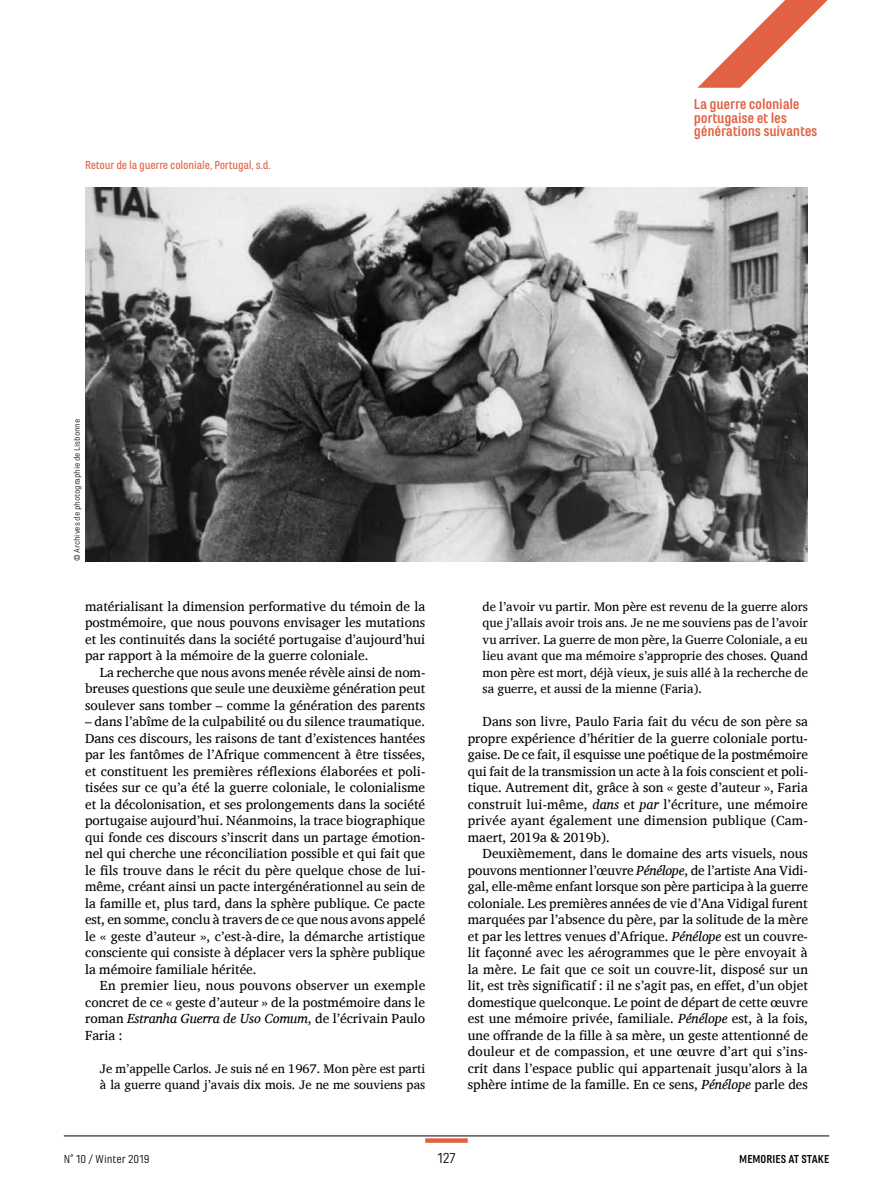
<style>
.page{position:relative;width:893px;height:1191px;background:#fff}
.page>*{position:absolute;margin:0;border:0;box-sizing:border-box;transform-origin:0 0}
.t1{font:700 15px/13.5px "Marianina Wd FY";letter-spacing:-.02em;color:#e06243}
.t2{font:15px "Marianina Wd FY";color:#000}
.t3{font:13.5px/16.5px "Charis SIL";color:#000;text-align:justify}
.t4{font:12.75px/16.5px "Charis SIL";color:#000;text-align:justify}
.t5{font:500 12px "Marianina Wd FY";letter-spacing:-.02em;color:#e06243}
.t6{font:12px "Marianina Wd FY";color:#000}
.t7{font:700 12px "Marianina Wd FY";color:#000}
.t8{font:8.25px "Marianina X Wd FY";letter-spacing:-.02em;color:#000}
.s1{font-style:italic}
</style>
<div class="page">
<svg style="left:697px;top:0;width:131px;height:88px"></svg>
<hr style="left:64px;top:1135px;width:765px;height:1px;background:#000">
<svg style="left:425px;top:1138px;width:43px;height:4px"></svg>
<img style="left:85px;top:187px;width:723px;height:374px">
<p class="t5" style="left:85px;top:159px;width:187px">Retour de la guerre coloniale, Portugal, s.d.</p>
<p class="t1" style="left:694px;top:97px;width:125px">La guerre coloniale portugaise et les générations suivantes</p>
<p class="t8" style="left:73px;top:561px;width:144px;rotate:-90deg">© Archives de photographie de Lisbonne</p>
<p class="t3" style="left:85px;top:598px;width:342px">matérialisant la dimension performative du témoin de la postmémoire, que nous pouvons envisager les mutations et les continuités dans la société portugaise d’aujourd’hui par rapport à la mémoire de la guerre coloniale.</p>
<p class="t3" style="left:85px;top:664px;width:342px;text-indent:15px">La recherche que nous avons menée révèle ainsi de nom&shy;breuses questions que seule une deuxième génération peut soulever sans tomber – comme la génération des parents</p>
<p class="t3" style="left:85px;top:713px;width:342px">– dans l’abîme de la culpabilité ou du silence traumatique.<br>Dans ces discours, les raisons de tant d’existences hantées par les fantômes de l’Afrique commencent à être tissées, et constituent les premières réflexions élaborées et poli&shy;tisées sur ce qu’a été la guerre coloniale, le colonialisme et la décolonisation, et ses prolongements dans la société portugaise aujourd’hui. Néanmoins, la trace biographique qui fonde ces discours s’inscrit dans un partage émotion&shy;nel qui cherche une réconciliation possible et qui fait que le fils trouve dans le récit du père quelque chose de lui&shy;même, créant ainsi un pacte intergénérationnel au sein de la famille et, plus tard, dans la sphère publique. Ce pacte est, en somme, conclu à travers de ce que nous avons appelé le « geste d’auteur », c’est-à-dire, la démarche artistique consciente qui consiste à déplacer vers la sphère publique la mémoire familiale héritée.</p>
<p class="t3" style="left:85px;top:977px;width:342px;text-indent:15px">En premier lieu, nous pouvons observer un exemple concret de ce « geste d’auteur » de la postmémoire dans le roman <span class="s1">Estranha Guerra de Uso Comum</span>, de l’écrivain Paulo Faria :</p>
<p class="t4" style="left:100px;top:1060px;width:327px">Je m’appelle Carlos. Je suis né en 1967. Mon père est parti à la guerre quand j’avais dix mois. Je ne me souviens pas</p>
<p class="t4" style="left:483px;top:598px;width:327px">de l’avoir vu partir. Mon père est revenu de la guerre alors que j’allais avoir trois ans. Je ne me souviens pas de l’avoir vu arriver. La guerre de mon père, la Guerre Coloniale, a eu lieu avant que ma mémoire s’approprie des choses. Quand mon père est mort, déjà vieux, je suis allé à la recherche de sa guerre, et aussi de la mienne (Faria).</p>
<p class="t3" style="left:468px;top:713px;width:342px;text-indent:15px">Dans son livre, Paulo Faria fait du vécu de son père sa propre expérience d’héritier de la guerre coloniale portu&shy;gaise. De ce fait, il esquisse une poétique de la postmémoire qui fait de la transmission un acte à la fois conscient et poli&shy;tique. Autrement dit, grâce à son « geste d’auteur », Faria construit lui-même, <span class="s1">dans</span> et <span class="s1">par</span> l’écriture, une mémoire privée ayant également une dimension publique (Cam&shy;maert, 2019a &amp; 2019b).</p>
<p class="t3" style="left:468px;top:845px;width:342px;text-indent:15px">Deuxièmement, dans le domaine des arts visuels, nous pouvons mentionner l’œuvre <span class="s1">Pénélope</span>, de l’artiste Ana Vidi&shy;gal, elle-même enfant lorsque son père participa à la guerre coloniale. Les premières années de vie d’Ana Vidigal furent marquées par l’absence du père, par la solitude de la mère et par les lettres venues d’Afrique. <span class="s1">Pénélope</span> est un couvre&shy;lit façonné avec les aérogrammes que le père envoyait à la mère. Le fait que ce soit un couvre-lit, disposé sur un lit, est très significatif : il ne s’agit pas, en effet, d’un objet domestique quelconque. Le point de départ de cette œuvre est une mémoire privée, familiale. <span class="s1">Pénélope</span> est, à la fois, une offrande de la fille à sa mère, un geste attentionné de douleur et de compassion, et une œuvre d’art qui s’ins&shy;crit dans l’espace public qui appartenait jusqu’alors à la sphère intime de la famille. En ce sens, <span class="s1">Pénélope</span> parle des</p>
<p class="t6" style="left:64px;top:1152px;width:87px">N° 10 / Winter 2019</p>
<p class="t2" style="left:437px;top:1149px;width:20px">127</p>
<p class="t7" style="left:739px;top:1152px;width:91px">MEMORIES AT STAKE</p>
</div>
